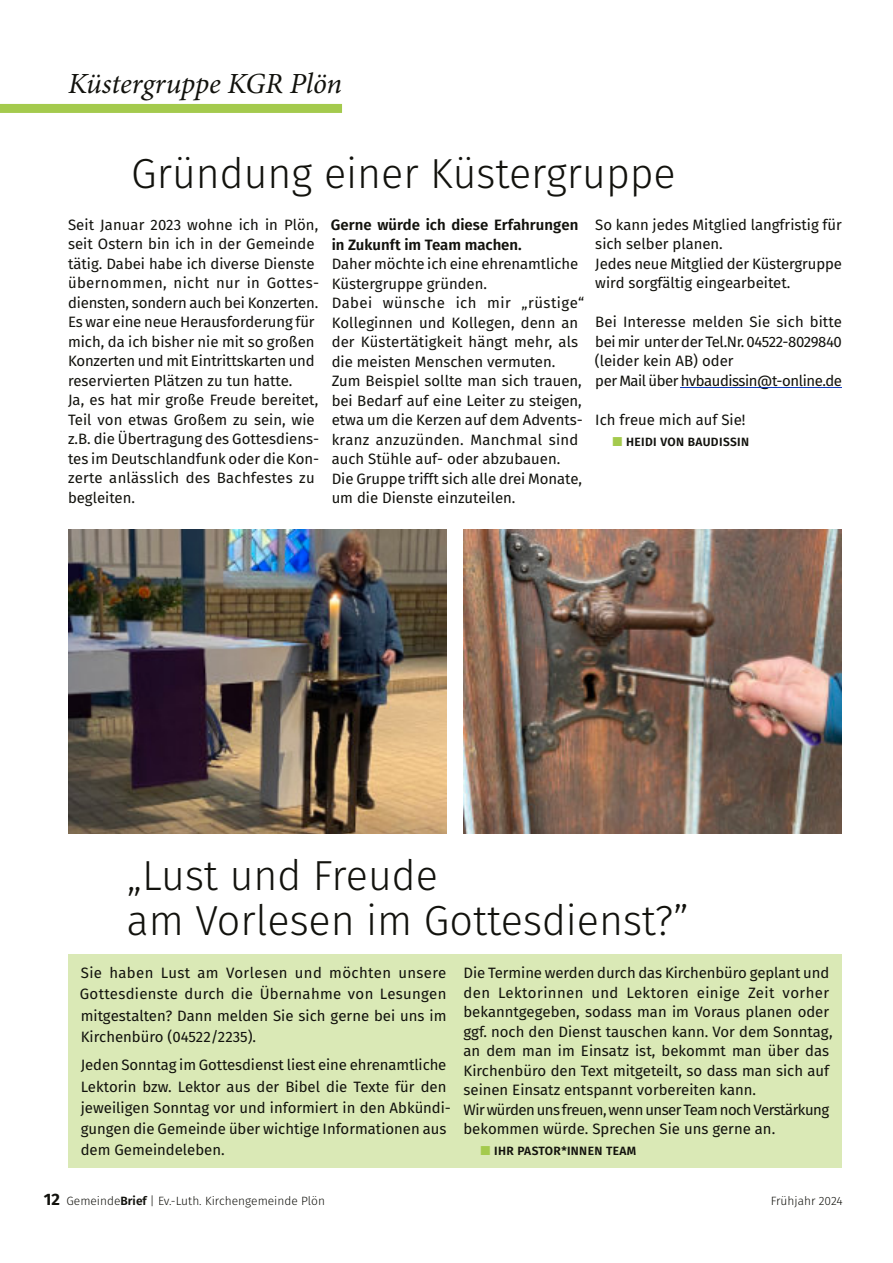
<style>
.page{position:relative;width:893px;height:1263px;background:#fff}
.page>*{position:absolute;margin:0;border:0;box-sizing:border-box;transform-origin:0 0}
.t1{font:300 42px "Fira Sans";color:#12120d}
.t2{font:italic 29.25px "Minion Pro";letter-spacing:-.005em;color:#12120d}
.t3{font:700 16.5px "Fira Sans";color:#12120d}
.t4{font:15px "Fira Sans";color:#12120d}
.t5{font:15px "Fira Sans";letter-spacing:.02em;color:#12120d}
.t6{font:15px "Fira Sans";letter-spacing:.03em;color:#12120d}
.t7{font:15px "Fira Sans";letter-spacing:.025em;color:#12120d}
.t8{font:600 15px "Fira Sans";color:#12120d}
.t9{font:15px "Fira Sans";letter-spacing:-.035em;color:#12120d}
.t10{font:15px "Fira Sans";letter-spacing:-.025em;color:#12120d}
.t11{font:15px "Fira Sans";letter-spacing:-.03em;color:#12120d}
.t12{font:300 12px "Fira Sans";color:#12120d}
.t13{font:600 12px "Fira Sans";letter-spacing:.03em;color:#12120d}
.s1{color:#a4ca4d}
.s2{font-weight:600}
</style>
<div class="page">
<div style="left:0;top:104px;width:342px;height:9px;background:#a4ca4d"></div>
<hr style="left:681px;top:387px;width:161px;height:1px;background:#103cc0">
<div style="left:68px;top:954px;width:774px;height:214px;background:#dae9b6"></div>
<img style="left:68px;top:530px;width:378px;height:304px">
<img style="left:463px;top:530px;width:379px;height:304px">
<p class="t2" style="left:68px;top:72px;width:275px">Küstergruppe KGR Plön</p>
<p class="t1" style="left:131px;top:148px;width:546px">Gründung einer Küstergruppe</p>
<p class="t4" style="left:68px;top:216px;width:252px">Seit Januar 2023 wohne ich in Plön,</p>
<p class="t4" style="left:68px;top:235px;width:248px">seit Ostern bin ich in der Gemeinde</p>
<p class="t4" style="left:68px;top:255px;width:248px">tätig. Dabei habe ich diverse Dienste</p>
<p class="t7" style="left:68px;top:274px;width:253px">übernommen, nicht nur in Gottes-</p>
<p class="t4" style="left:68px;top:294px;width:252px">diensten, sondern auch bei Konzerten.</p>
<p class="t4" style="left:68px;top:313px;width:248px">Es war eine neue Herausforderung für</p>
<p class="t4" style="left:68px;top:333px;width:248px">mich, da ich bisher nie mit so großen</p>
<p class="t4" style="left:68px;top:352px;width:248px">Konzerten und mit Eintrittskarten und</p>
<p class="t4" style="left:68px;top:372px;width:226px">reservierten Plätzen zu tun hatte.</p>
<p class="t4" style="left:68px;top:391px;width:252px">Ja, es hat mir große Freude bereitet,</p>
<p class="t4" style="left:68px;top:411px;width:248px">Teil von etwas Großem zu sein, wie</p>
<p class="t4" style="left:68px;top:430px;width:253px">z.B. die Übertragung des Gottesdiens-</p>
<p class="t4" style="left:68px;top:450px;width:253px">tes im Deutschlandfunk oder die Kon-</p>
<p class="t5" style="left:68px;top:469px;width:248px">zerte anlässlich des Bachfestes zu</p>
<p class="t4" style="left:68px;top:489px;width:69px">begleiten.</p>
<p class="t8" style="left:331px;top:216px;width:249px">Gerne würde ich diese Erfahrungen</p>
<p class="t8" style="left:332px;top:235px;width:192px">in Zukunft im Team machen.</p>
<p class="t4" style="left:332px;top:255px;width:248px">Daher möchte ich eine ehrenamtliche</p>
<p class="t4" style="left:332px;top:274px;width:157px">Küstergruppe gründen.</p>
<p class="t6" style="left:332px;top:294px;width:254px">Dabei wünsche ich mir „rüstige“</p>
<p class="t4" style="left:332px;top:313px;width:248px">Kolleginnen und Kollegen, denn an</p>
<p class="t4" style="left:332px;top:333px;width:248px">der Küstertätigkeit hängt mehr, als</p>
<p class="t4" style="left:332px;top:352px;width:225px">die meisten Menschen vermuten.</p>
<p class="t4" style="left:332px;top:372px;width:252px">Zum Beispiel sollte man sich trauen,</p>
<p class="t4" style="left:332px;top:391px;width:252px">bei Bedarf auf eine Leiter zu steigen,</p>
<p class="t4" style="left:332px;top:411px;width:253px">etwa um die Kerzen auf dem Advents-</p>
<p class="t5" style="left:332px;top:430px;width:248px">kranz anzuzünden. Manchmal sind</p>
<p class="t4" style="left:332px;top:450px;width:230px">auch Stühle auf- oder abzubauen.</p>
<p class="t4" style="left:332px;top:469px;width:252px">Die Gruppe trifft sich alle drei Monate,</p>
<p class="t4" style="left:332px;top:489px;width:185px">um die Dienste einzuteilen.</p>
<p class="t4" style="left:595px;top:216px;width:248px">So kann jedes Mitglied langfristig für</p>
<p class="t4" style="left:595px;top:235px;width:129px">sich selber planen.</p>
<p class="t4" style="left:595px;top:255px;width:248px">Jedes neue Mitglied der Küstergruppe</p>
<p class="t4" style="left:595px;top:274px;width:197px">wird sorgfältig eingearbeitet.</p>
<p class="t4" style="left:595px;top:313px;width:248px">Bei Interesse melden Sie sich bitte</p>
<p class="t10" style="left:595px;top:333px;width:248px">bei mir unter der Tel.Nr. 04522-8029840</p>
<p class="t4" style="left:595px;top:352px;width:140px">(leider kein AB) oder</p>
<p class="t11" style="left:595px;top:372px;width:248px">per Mail über hvbaudissin@t-online.de</p>
<p class="t4" style="left:595px;top:411px;width:152px">Ich freue mich auf Sie!</p>
<p class="t13" style="left:612px;top:435px;width:138px"><span class="s1">■</span> HEIDI VON BAUDISSIN</p>
<p class="t1" style="left:127px;top:850px;width:313px">„Lust und Freude</p>
<p class="t1" style="left:127px;top:895px;width:563px">am Vorlesen im Gottesdienst?”</p>
<p class="t7" style="left:81px;top:964px;width:367px">Sie haben Lust am Vorlesen und möchten unsere</p>
<p class="t5" style="left:80px;top:985px;width:368px">Gottesdienste durch die Übernahme von Lesungen</p>
<p class="t4" style="left:81px;top:1006px;width:367px">mitgestalten? Dann melden Sie sich gerne bei uns im</p>
<p class="t4" style="left:81px;top:1028px;width:177px">Kirchenbüro (04522/2235).</p>
<p class="t4" style="left:81px;top:1056px;width:367px">Jeden Sonntag im Gottesdienst liest eine ehrenamtliche</p>
<p class="t4" style="left:81px;top:1077px;width:367px">Lektorin bzw. Lektor aus der Bibel die Texte für den</p>
<p class="t4" style="left:81px;top:1099px;width:372px">jeweiligen Sonntag vor und informiert in den Abkündi-</p>
<p class="t4" style="left:81px;top:1120px;width:367px">gungen die Gemeinde über wichtige Informationen aus</p>
<p class="t4" style="left:81px;top:1141px;width:145px">dem Gemeindeleben.</p>
<p class="t4" style="left:463px;top:964px;width:367px">Die Termine werden durch das Kirchenbüro geplant und</p>
<p class="t6" style="left:463px;top:984px;width:367px">den Lektorinnen und Lektoren einige Zeit vorher</p>
<p class="t4" style="left:463px;top:1003px;width:367px">bekanntgegeben, sodass man im Voraus planen oder</p>
<p class="t4" style="left:463px;top:1023px;width:371px">ggf. noch den Dienst tauschen kann. Vor dem Sonntag,</p>
<p class="t4" style="left:463px;top:1042px;width:367px">an dem man im Einsatz ist, bekommt man über das</p>
<p class="t4" style="left:463px;top:1062px;width:367px">Kirchenbüro den Text mitgeteilt, so dass man sich auf</p>
<p class="t4" style="left:463px;top:1081px;width:294px">seinen Einsatz entspannt vorbereiten kann.</p>
<p class="t9" style="left:463px;top:1101px;width:367px">Wir würden uns freuen, wenn unser Team noch Verstärkung</p>
<p class="t4" style="left:463px;top:1120px;width:313px">bekommen würde. Sprechen Sie uns gerne an.</p>
<p class="t13" style="left:480px;top:1144px;width:157px"><span class="s1">■</span> IHR PASTOR*INNEN TEAM</p>
<p class="t3" style="left:44px;top:1189px;width:18px">12</p>
<p class="t12" style="left:67px;top:1194px;width:260px">Gemeinde<span class="s2">Brief</span> | Ev.-Luth. Kirchengemeinde Plön</p>
<p class="t12" style="left:771px;top:1194px;width:73px">Frühjahr 2024</p>
</div>
